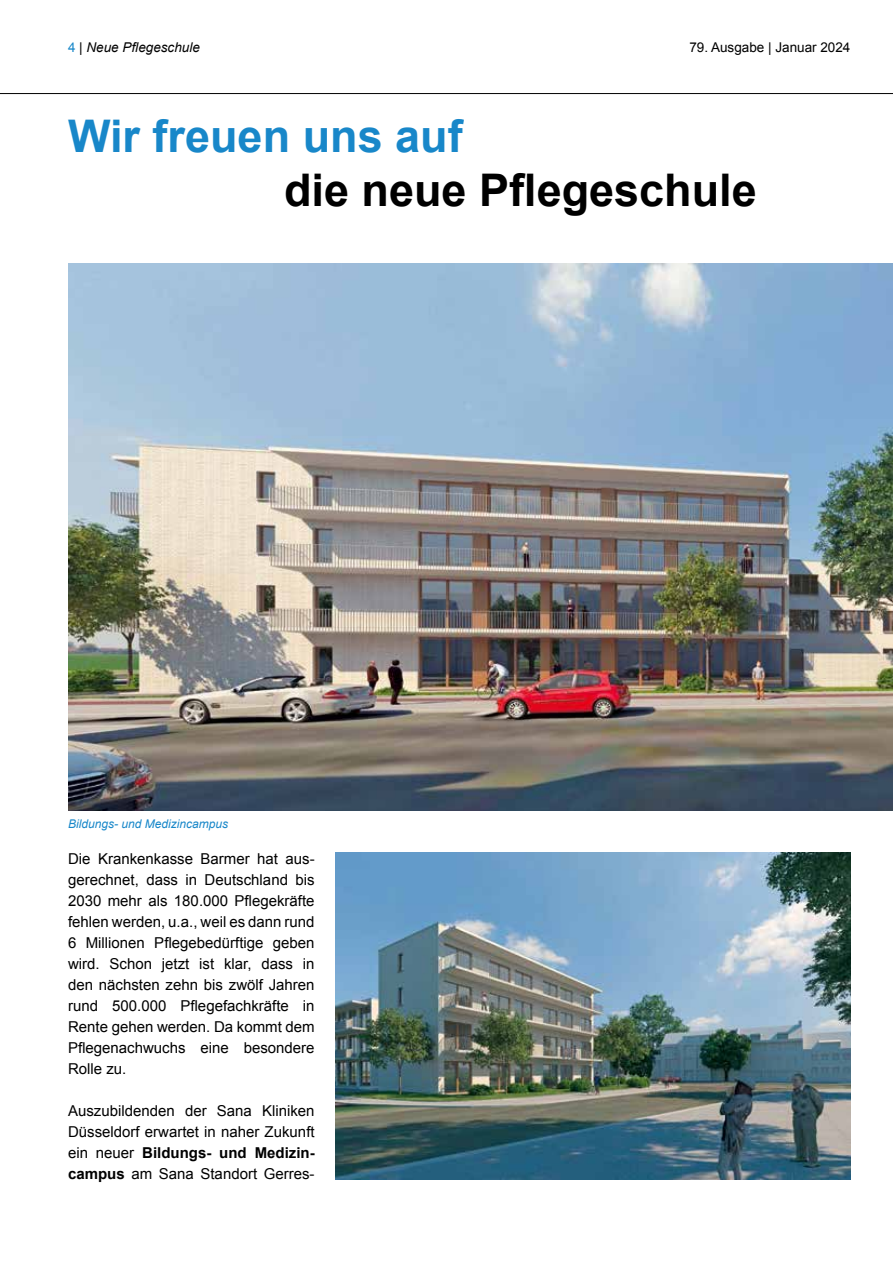
<style>
.page{position:relative;width:893px;height:1263px;background:#fff}
.page>*{position:absolute;margin:0;border:0;box-sizing:border-box;transform-origin:0 0}
.t1{font:700 45px "Arial";color:#000}
.t2{font:700 45px "Arial";color:#1887c9}
.t3{font:15px/21px "Arial";color:#000;text-align:justify}
.t4{font:13.5px "Arial";color:#000}
.t5{font:italic 13.5px "Arial";color:#000}
.t6{font:italic 12px "Arial";color:#1887c9}
.s1{font-style:normal;color:#1887c9}
.s2{font-style:normal}
.s3{font-weight:700}
</style>
<div class="page">
<hr style="left:0;top:93px;width:893px;height:1px;background:#000">
<img style="left:336px;top:853px;width:514px;height:326px">
<img style="left:68px;top:264px;width:825px;height:546px">
<p class="t5" style="left:68px;top:39px;width:133px"><span class="s1">4</span> <span class="s2">|</span> Neue Pflegeschule</p>
<p class="t4" style="left:689px;top:39px;width:163px">79. Ausgabe | Januar 2024</p>
<h1 class="t2" style="left:68px;top:106px;width:396px">Wir freuen uns auf</h1>
<h1 class="t1" style="left:284px;top:160px;width:474px">die neue Pflegeschule</h1>
<p class="t6" style="left:68px;top:816px;width:162px">Bildungs- und Medizincampus</p>
<p class="t3" style="left:68px;top:848px;width:248px">Die Krankenkasse Barmer hat aus&shy;gerechnet, dass in Deutschland bis 2030 mehr als 180.000 Pflegekräfte fehlen werden, u.a., weil es dann rund 6 Millionen Pflegebedürftige geben wird. Schon jetzt ist klar, dass in den nächsten zehn bis zwölf Jahren rund 500.000 Pflegefachkräfte in Rente gehen werden. Da kommt dem Pflegenachwuchs eine besondere Rolle zu.</p>
<p class="t3" style="left:68px;top:1100px;width:248px">Auszubildenden der Sana Kliniken Düsseldorf erwartet in naher Zukunft ein neuer <span class="s3">Bildungs- und Medizin&shy;campus</span> am Sana Standort Gerres-</p>
</div>
